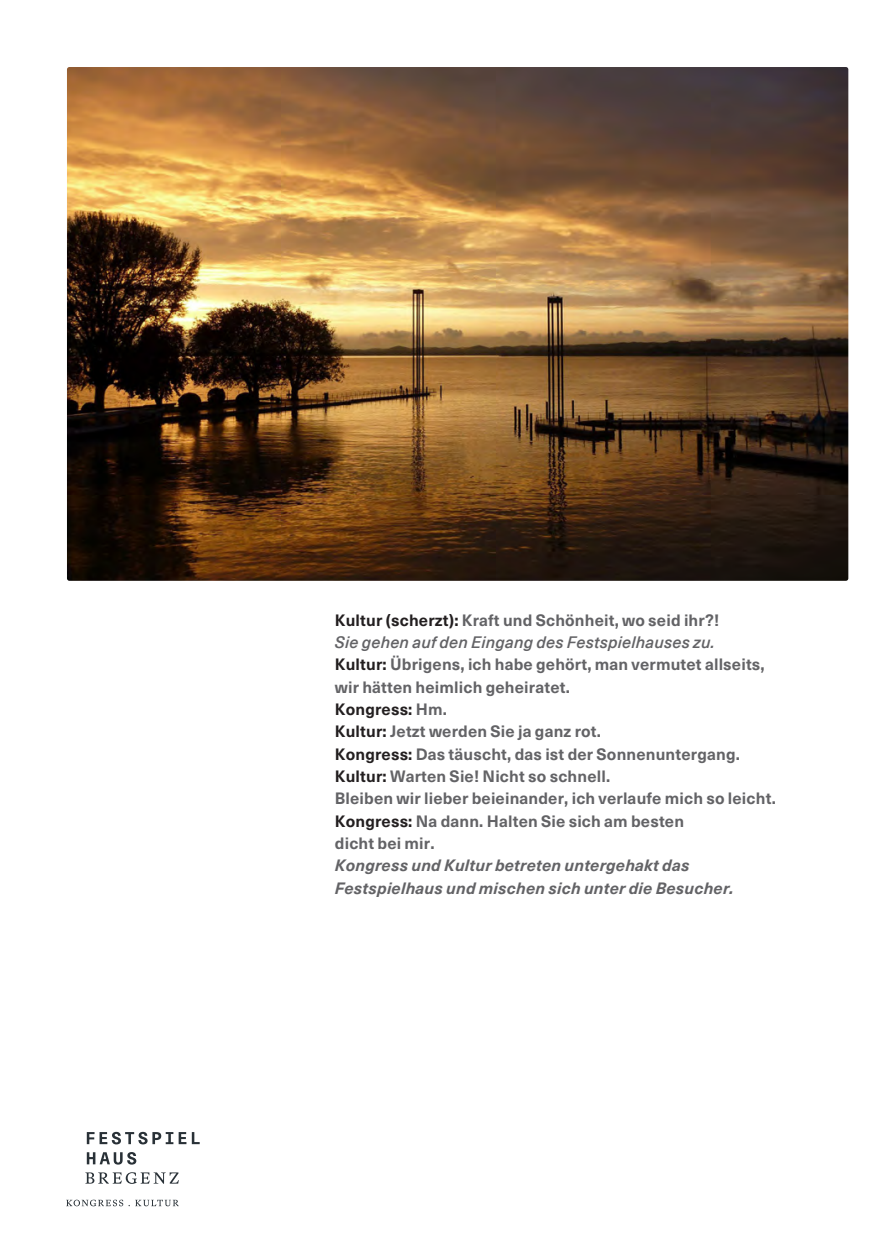
<style>
.page{position:relative;width:893px;height:1251px;background:#fff}
.page>*{position:absolute;margin:0;border:0;box-sizing:border-box;transform-origin:0 0}
.t1{font:700 16.1px/22.4px "Neue Haas Unica Pro";letter-spacing:.01em;color:#636366}
.t2{font:italic 700 16.1px/22.4px "Neue Haas Unica Pro";letter-spacing:.01em;color:#636366}
.t3{font:italic 500 16.1px "Neue Haas Unica W1 G";letter-spacing:.01em;color:#636366}
.s1{color:#231f20}
</style>
<div class="page">
<img style="left:67px;top:67px;width:781px;height:513px">
<svg style="left:85px;top:1172px;width:94px;height:11px"></svg>
<svg style="left:87px;top:1152px;width:49px;height:12px"></svg>
<svg style="left:87px;top:1131px;width:113px;height:13px"></svg>
<svg style="left:66px;top:1199px;width:112px;height:6px"></svg>
<p class="t1" style="left:335px;top:608px;width:386px"><span class="s1">Kultur (scherzt):</span> Kraft und Schönheit, wo seid ihr?!</p>
<p class="t3" style="left:335px;top:630px;width:381px">Sie gehen auf den Eingang des Festspielhauses zu.</p>
<p class="t1" style="left:335px;top:653px;width:442px"><span class="s1">Kultur:</span> Übrigens, ich habe gehört, man vermutet allseits, wir hätten heimlich geheiratet.<br><span class="s1">Kongress:</span> Hm.<br><span class="s1">Kultur:</span> Jetzt werden Sie ja ganz rot.<br><span class="s1">Kongress:</span> Das täuscht, das ist der Sonnenuntergang.<br><span class="s1">Kultur:</span> Warten Sie! Nicht so schnell.<br>Bleiben wir lieber beieinander, ich verlaufe mich so leicht.<br><span class="s1">Kongress:</span> Na dann. Halten Sie sich am besten<br>dicht bei mir.</p>
<p class="t2" style="left:335px;top:854px;width:400px">Kongress und Kultur betreten untergehakt das<br>Festspielhaus und mischen sich unter die Besucher.</p>
</div>
